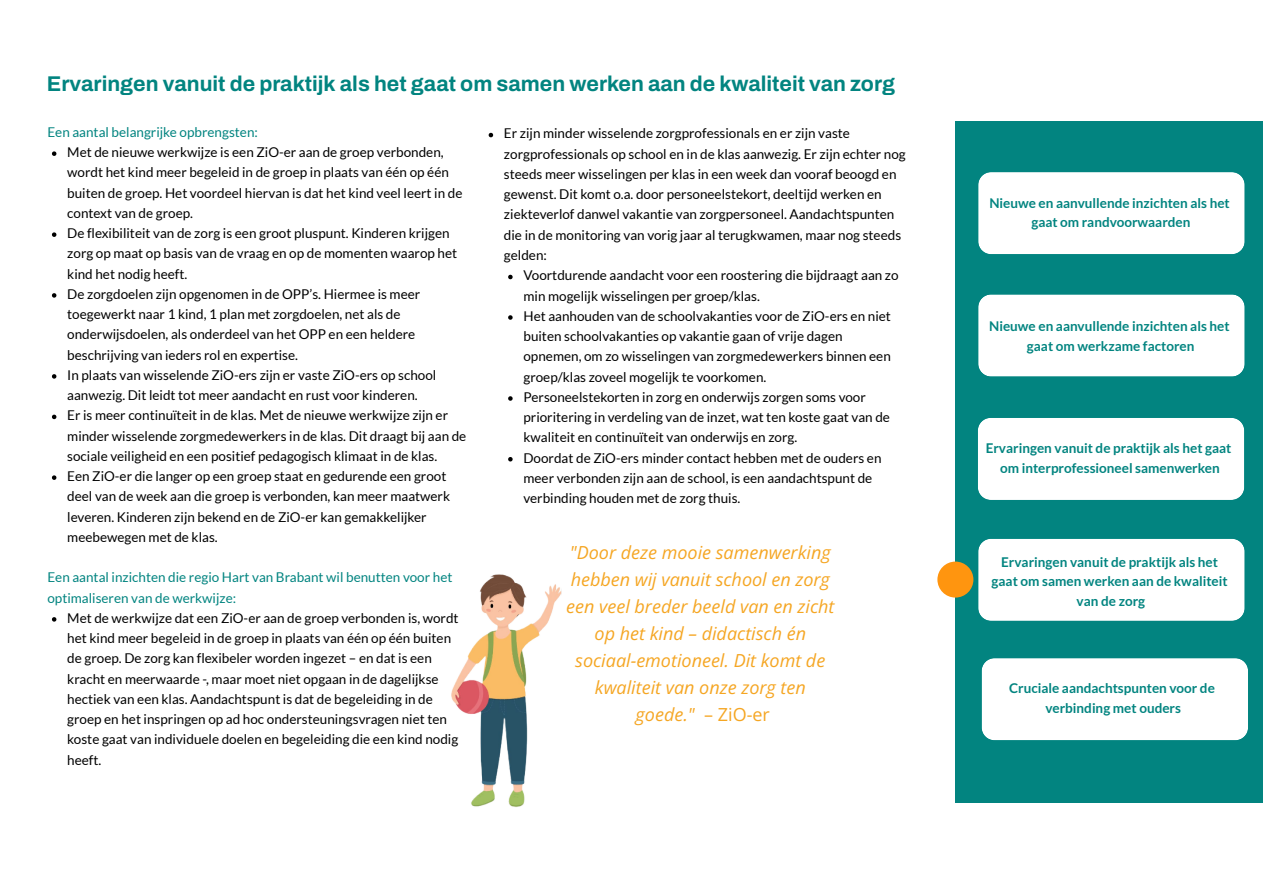
<style>
.page{position:relative;width:1263px;height:892px;background:#fff}
.page>*{position:absolute;margin:0;border:0;box-sizing:border-box;transform-origin:0 0}
.t1{font:700 21.35px "Archivo";color:#028480}
.t2{font:italic 18px/27px "Open Sans";color:#f5a623;text-align:center}
.t3{font:13.5px/20.2px "Lato";color:#000}
.t4{font:700 13.5px/19.1px "Lato";color:#028480;text-align:center}
.t5{font:13.5px/20.2px "Lato";color:#028480}
.s1{font-style:normal}
</style>
<div class="page">
<svg style="left:52px;top:151px;width:4px;height:5px"></svg>
<svg style="left:52px;top:232px;width:4px;height:5px"></svg>
<svg style="left:52px;top:293px;width:4px;height:4px"></svg>
<svg style="left:52px;top:374px;width:4px;height:4px"></svg>
<svg style="left:52px;top:414px;width:4px;height:5px"></svg>
<svg style="left:52px;top:475px;width:4px;height:5px"></svg>
<svg style="left:52px;top:617px;width:4px;height:4px"></svg>
<svg style="left:488px;top:133px;width:5px;height:4px"></svg>
<svg style="left:508px;top:275px;width:4px;height:4px"></svg>
<svg style="left:508px;top:315px;width:4px;height:5px"></svg>
<svg style="left:508px;top:396px;width:4px;height:5px"></svg>
<svg style="left:508px;top:457px;width:4px;height:4px"></svg>
<img style="left:451px;top:574px;width:111px;height:233px">
<div style="left:955px;top:121px;width:307px;height:681px;background:#028480"></div>
<div style="left:977px;top:172px;width:267px;height:82px;background:#fff;border-radius:13px"></div>
<div style="left:977px;top:538px;width:267px;height:83px;background:#fff;border-radius:13px"></div>
<div style="left:977px;top:418px;width:266px;height:82px;background:#fff;border-radius:13px"></div>
<div style="left:977px;top:294px;width:267px;height:82px;background:#fff;border-radius:13px"></div>
<div style="left:981px;top:658px;width:266px;height:82px;background:#fff;border-radius:13px"></div>
<div style="left:937px;top:561px;width:36px;height:36px;background:#ff950f;border-radius:50%"></div>
<p class="t1" style="left:47px;top:73px;width:849px">Ervaringen vanuit de praktijk als het gaat om samen werken aan de kwaliteit van zorg</p>
<p class="t5" style="left:47px;top:121px;width:212px">Een aantal belangrijke opbrengsten:</p>
<p class="t3" style="left:67px;top:142px;width:400px">Met de nieuwe werkwijze is een ZiO-er aan de groep verbonden, wordt het kind meer begeleid in de groep in plaats van één op één buiten de groep. Het voordeel hiervan is dat het kind veel leert in de context van de groep.<br>De flexibiliteit van de zorg is een groot pluspunt. Kinderen krijgen zorg op maat op basis van de vraag en op de momenten waarop het kind het nodig heeft.<br>De zorgdoelen zijn opgenomen in de OPP’s. Hiermee is meer toegewerkt naar 1 kind, 1 plan met zorgdoelen, net als de onderwijsdoelen, als onderdeel van het OPP en een heldere beschrijving van ieders rol en expertise.<br>In plaats van wisselende ZiO-ers zijn er vaste ZiO-ers op school aanwezig. Dit leidt tot meer aandacht en rust voor kinderen.<br>Er is meer continuïteit in de klas. Met de nieuwe werkwijze zijn er minder wisselende zorgmedewerkers in de klas. Dit draagt bij aan de sociale veiligheid en een positief pedagogisch klimaat in de klas.<br>Een ZiO-er die langer op een groep staat en gedurende een groot deel van de week aan die groep is verbonden, kan meer maatwerk leveren. Kinderen zijn bekend en de ZiO-er kan gemakkelijker meebewegen met de klas.</p>
<p class="t5" style="left:47px;top:567px;width:406px">Een aantal inzichten die regio Hart van Brabant wil benutten voor het optimaliseren van de werkwijze:</p>
<p class="t3" style="left:67px;top:607px;width:393px">Met de werkwijze dat een ZiO-er aan de groep verbonden is, wordt het kind meer begeleid in de groep in plaats van één op één buiten de groep. De zorg kan flexibeler worden ingezet – en dat is een kracht en meerwaarde -, maar moet niet opgaan in de dagelijkse hectiek van een klas. Aandachtspunt is dat de begeleiding in de groep en het inspringen op ad hoc ondersteuningsvragen niet ten koste gaat van individuele doelen en begeleiding die een kind nodig heeft.</p>
<p class="t3" style="left:504px;top:123px;width:403px">Er zijn minder wisselende zorgprofessionals en er zijn vaste zorgprofessionals op school en in de klas aanwezig. Er zijn echter nog steeds meer wisselingen per klas in een week dan vooraf beoogd en gewenst. Dit komt o.a. door personeelstekort, deeltijd werken en ziekteverlof danwel vakantie van zorgpersoneel. Aandachtspunten die in de monitoring van vorig jaar al terugkwamen, maar nog steeds gelden:</p>
<p class="t3" style="left:523px;top:265px;width:376px">Voortdurende aandacht voor een roostering die bijdraagt aan zo min mogelijk wisselingen per groep/klas.<br>Het aanhouden van de schoolvakanties voor de ZiO-ers en niet buiten schoolvakanties op vakantie gaan of vrije dagen opnemen, om zo wisselingen van zorgmedewerkers binnen een groep/klas zoveel mogelijk te voorkomen.<br>Personeelstekorten in zorg en onderwijs zorgen soms voor prioritering in verdeling van de inzet, wat ten koste gaat van de kwaliteit en continuïteit van onderwijs en zorg.<br>Doordat de ZiO-ers minder contact hebben met de ouders en meer verbonden zijn aan de school, is een aandachtspunt de verbinding houden met de zorg thuis.</p>
<p class="t2" style="left:569px;top:538px;width:262px">"Door deze mooie samenwerking</p>
<p class="t2" style="left:570px;top:565px;width:261px">hebben wij vanuit school en zorg</p>
<p class="t2" style="left:566px;top:592px;width:270px">een veel breder beeld van en zicht</p>
<p class="t2" style="left:594px;top:619px;width:213px">op het kind – didactisch én</p>
<p class="t2" style="left:575px;top:646px;width:251px">sociaal-emotioneel. Dit komt de kwaliteit van onze zorg ten goede." <span class="s1">– ZiO-er</span></p>
<p class="t4" style="left:989px;top:193px;width:242px">Nieuwe en aanvullende inzichten als het gaat om randvoorwaarden</p>
<p class="t4" style="left:988px;top:316px;width:242px">Nieuwe en aanvullende inzichten als het gaat om werkzame factoren</p>
<p class="t4" style="left:985px;top:438px;width:247px">Ervaringen vanuit de praktijk als het gaat om interprofessioneel samenwerken</p>
<p class="t4" style="left:991px;top:552px;width:237px">Ervaringen vanuit de praktijk als het gaat om samen werken aan de kwaliteit van de zorg</p>
<p class="t4" style="left:1008px;top:678px;width:207px">Cruciale aandachtspunten voor de verbinding met ouders</p>
</div>
